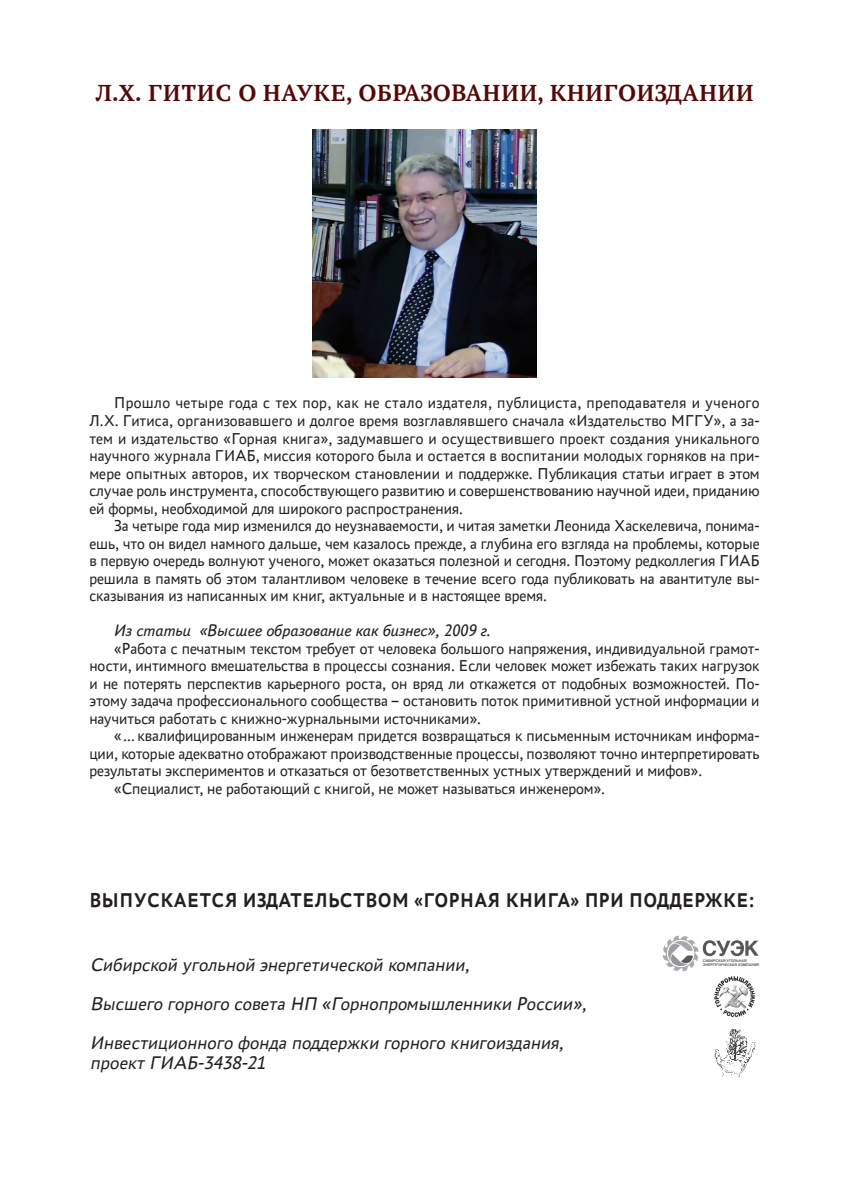
<style>
.page{position:relative;width:844px;height:1191px;background:#fff}
.page>*{position:absolute;margin:0;border:0;box-sizing:border-box;transform-origin:0 0}
.t1{font:700 24.5px "PT Astra Serif";letter-spacing:.01em;color:#540907;scale:.95 1}
.t2{font:700 21px "PT Astra Sans";letter-spacing:.02em;color:#231f20;scale:.85 1}
.t3{font:italic 19.25px/39px "PT Astra Sans";color:#231f20;scale:.95 1}
.t4{font:italic 17.5px "PT Astra Sans";color:#231f20;scale:.93 1}
.t5{font:16.62px/17.5px "PT Astra Sans";color:#231f20;text-align:justify;scale:.93 1}
.t6{font:700 3.68px/4px "Arial";letter-spacing:-.01em;color:#57585a}
</style>
<div class="page">
<svg style="left:722px;top:1072px;width:20px;height:5px"></svg>
<img style="left:717px;top:1063px;width:31px;height:9px">
<svg style="left:714px;top:1038px;width:42px;height:25px"></svg>
<img style="left:728px;top:1028px;width:18px;height:10px">
<svg style="left:662px;top:935px;width:96px;height:82px"></svg>
<img style="left:313px;top:129px;width:223px;height:248px">
<h1 class="t1" style="left:95px;top:78px;width:695px">Л.Х. ГИТИС О НАУКЕ, ОБРАЗОВАНИИ, КНИГОИЗДАНИИ</h1>
<p class="t5" style="left:89px;top:393px;width:722px;text-indent:25px">Прошло четыре года с тех пор, как не стало издателя, публициста, преподавателя и ученого Л.Х. Гитиса, организовавшего и долгое время возглавлявшего сначала «Издательство МГГУ», а за&shy;тем и издательство «Горная книга», задумавшего и осуществившего проект создания уникального научного журнала ГИАБ, миссия которого была и остается в воспитании молодых горняков на при&shy;мере опытных авторов, их творческом становлении и поддержке. Публикация статьи играет в этом случае роль инструмента, способствующего развитию и совершенствованию научной идеи, приданию ей формы, необходимой для широкого распространения.</p>
<p class="t5" style="left:89px;top:516px;width:722px;text-indent:25px">За четыре года мир изменился до неузнаваемости, и читая заметки Леонида Хаскелевича, понима&shy;ешь, что он видел намного дальше, чем казалось прежде, а глубина его взгляда на проблемы, которые в первую очередь волнуют ученого, может оказаться полезной и сегодня. Поэтому редколлегия ГИАБ решила в память об этом талантливом человеке в течение всего года публиковать на авантитуле вы&shy;сказывания из написанных им книг, актуальные и в настоящее время.</p>
<p class="t4" style="left:114px;top:619px;width:406px">Из статьи «Высшее образование как бизнес», 2009 г.</p>
<p class="t5" style="left:89px;top:638px;width:722px;text-indent:25px">«Работа с печатным текстом требует от человека большого напряжения, индивидуальной грамот&shy;ности, интимного вмешательства в процессы сознания. Если человек может избежать таких нагрузок и не потерять перспектив карьерного роста, он вряд ли откажется от подобных возможностей. По&shy;этому задача профессионального сообщества – остановить поток примитивной устной информации и научиться работать с книжно-журнальными источниками».</p>
<p class="t5" style="left:114px;top:726px;width:695px">«…квалифицированным инженерам придется возвращаться к письменным источникам информа-</p>
<p class="t5" style="left:89px;top:743px;width:722px">ции, которые адекватно отображают производственные процессы, позволяют точно интерпретировать</p>
<p class="t5" style="left:89px;top:761px;width:660px">результаты экспериментов и отказаться от безответственных устных утверждений и мифов».</p>
<p class="t5" style="left:114px;top:779px;width:529px">«Специалист, не работающий с книгой, не может называться инженером».</p>
<p class="t2" style="left:89px;top:886px;width:784px">ВЫПУСКАЕТСЯ ИЗДАТЕЛЬСТВОМ «ГОРНАЯ КНИГА» ПРИ ПОДДЕРЖКЕ:</p>
<p class="t3" style="left:90px;top:944px;width:528px">Сибирской угольной энергетической компании,<br>Высшего горного совета НП «Горнопромышленники России»,<br>Инвестиционного фонда поддержки горного книгоиздания,</p>
<p class="t3" style="left:90px;top:1042px;width:191px">проект ГИАБ-3438-21</p>
<p class="t6" style="left:702px;top:959px;width:58px">СИБИРСКАЯ УГОЛЬНАЯ<br>ЭНЕРГЕТИЧЕСКАЯ КОМПАНИЯ</p>
</div>
